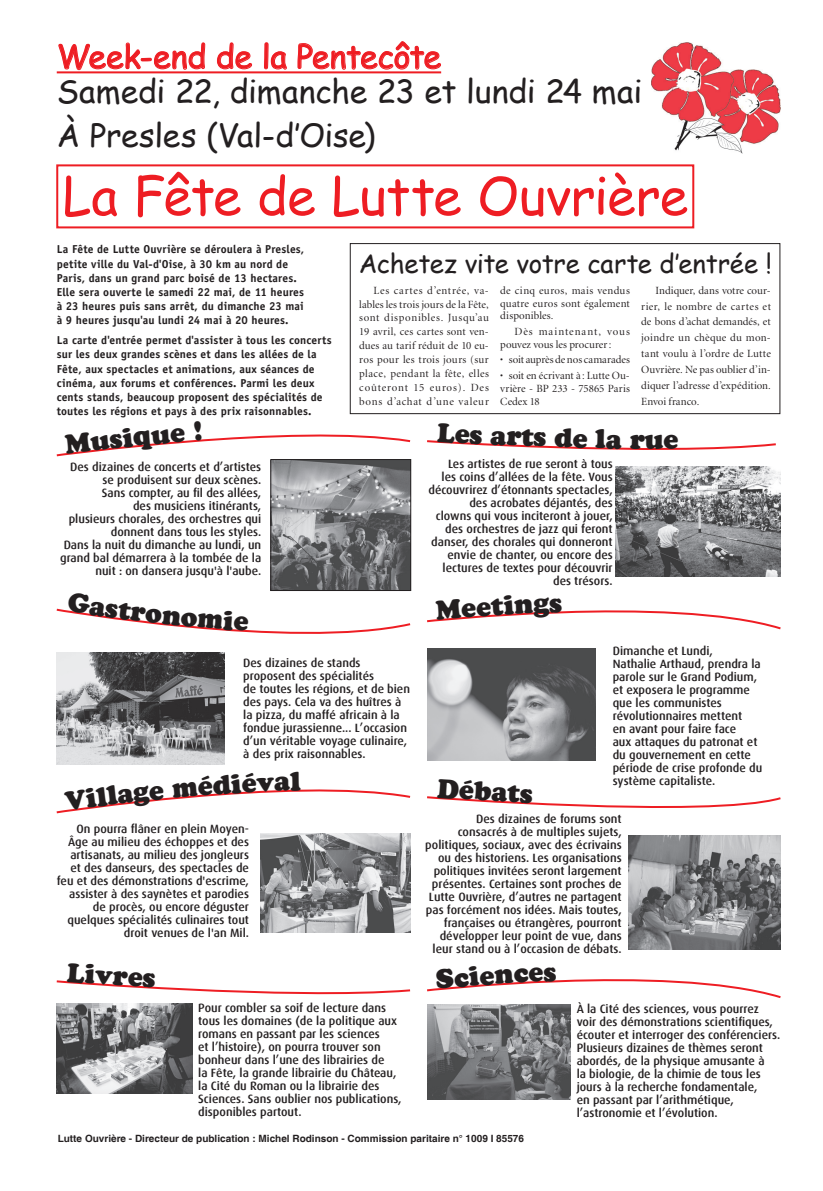
<style>
.page{position:relative;width:823px;height:1191px;background:#fff}
.page>*{position:absolute;margin:0;border:0;box-sizing:border-box;transform-origin:0 0}
.t1{font:52px "Comic Sans MS";letter-spacing:-.01em;color:#ee1d23}
.t2{font:32px/35.2px "Comic Sans MS";letter-spacing:-.005em;color:#231f20}
.t3{font:26px "Comic Sans MS";letter-spacing:-.01em;color:#231f20}
.t4{font:900 26px "Cooper BT";color:#231f20}
.t5{font:500 12px/13px "Dax";color:#231f20;text-align:right}
.t6{font:700 11.5px/14.2px "Officina Sans";letter-spacing:.01em;color:#231f20}
.t7{font:11px/13.9px "Minion Display";letter-spacing:.015em;color:#231f20;text-align:justify}
.t8{font:11px "Minion Display";letter-spacing:-.005em;color:#231f20}
.t9{font:700 10px "Helvetica";color:#231f20}
.s1{color:#ee1d23}
</style>
<div class="page">
<img style="left:651px;top:43px;width:129px;height:110px">
<img style="left:272px;top:461px;width:137px;height:128px">
<div style="left:270px;top:459px;width:141px;height:132px;border:1px solid #231f20"></div>
<hr style="left:57px;top:71px;width:384px;height:2px;background:#ee1d23">
<svg style="left:58px;top:43px;width:147px;height:27px"></svg>
<svg style="left:217px;top:43px;width:35px;height:26px"></svg>
<svg style="left:264px;top:42px;width:23px;height:28px"></svg>
<svg style="left:297px;top:41px;width:144px;height:29px"></svg>
<div style="left:349px;top:243px;width:431px;height:171px;border:1px solid #231f20"></div>
<img style="left:57px;top:652px;width:168px;height:112px">
<img style="left:260px;top:833px;width:150px;height:99px">
<img style="left:57px;top:1003px;width:135px;height:90px">
<img style="left:615px;top:466px;width:165px;height:110px">
<img style="left:427px;top:648px;width:168px;height:112px">
<img style="left:427px;top:1004px;width:142px;height:95px">
<img style="left:628px;top:835px;width:152px;height:114px">
<div style="left:56px;top:164px;width:638px;height:64px;border:2px solid #ee1d23"></div>
<svg style="left:56px;top:608px;width:355px;height:26px"></svg>
<svg style="left:56px;top:434px;width:355px;height:23px"></svg>
<svg style="left:56px;top:980px;width:355px;height:15px"></svg>
<svg style="left:56px;top:789px;width:355px;height:25px"></svg>
<svg style="left:427px;top:440px;width:349px;height:10px"></svg>
<svg style="left:427px;top:610px;width:354px;height:20px"></svg>
<svg style="left:427px;top:796px;width:354px;height:12px"></svg>
<svg style="left:427px;top:979px;width:354px;height:19px"></svg>
<p class="t2" style="left:57px;top:38px;width:586px"><span class="s1">Week-end de la Pentecôte<br></span>Samedi 22, dimanche 23 et lundi 24 mai</p>
<p class="t2" style="left:57px;top:117px;width:320px">À Presles (Val-d’Oise)</p>
<p class="t1" style="left:62px;top:157px;width:627px">La Fête de Lutte Ouvrière</p>
<p class="t6" style="left:57px;top:242px;width:249px">La Fête de Lutte Ouvrière se déroulera à Presles, petite ville du Val-d'Oise, à 30 km au nord de Paris, dans un grand parc boisé de 13 hectares.<br>Elle sera ouverte le samedi 22 mai, de 11 heures à 23 heures puis sans arrêt, du dimanche 23 mai à 9 heures jusqu'au lundi 24 mai à 20 heures.</p>
<p class="t6" style="left:57px;top:333px;width:276px">La carte d'entrée permet d'assister à tous les concerts sur les deux grandes scènes et dans les allées de la Fête, aux spectacles et animations, aux séances de cinéma, aux forums et conférences. Parmi les deux cents stands, beaucoup proposent des spécialités de toutes les régions et pays à des prix raisonnables.</p>
<p class="t3" style="left:358px;top:244px;width:414px">Achetez vite votre carte d’entrée !</p>
<p class="t7" style="left:641px;top:283px;width:131px;line-height:15.8px;text-indent:14px">Indiquer, dans votre cour&shy;rier, le nombre de cartes et de bons d’achat demandés, et joindre un chèque du mon&shy;tant voulu à l’ordre de Lutte Ouvrière. Ne pas oublier d’in&shy;diquer l’adresse d’expédition.<br>Envoi franco.</p>
<p class="t7" style="left:359px;top:284px;width:131px;text-indent:14px">Les cartes d’entrée, va&shy;lables les trois jours de la Fête, sont disponibles. Jusqu’au 19 avril, ces cartes sont ven&shy;dues au tarif réduit de 10 eu&shy;ros pour les trois jours (sur place, pendant la fête, elles coûteront 15 euros). Des bons d’achat d’une valeur</p>
<p class="t7" style="left:500px;top:284px;width:131px;line-height:12.8px">de cinq euros, mais vendus quatre euros sont également disponibles.</p>
<p class="t7" style="left:500px;top:325px;width:131px;line-height:12.8px;text-indent:14px">Dès maintenant, vous pouvez vous les procurer:</p>
<p class="t8" style="left:500px;top:354px;width:131px">• soit auprès de nos camarades</p>
<p class="t7" style="left:500px;top:369px;width:131px;line-height:12.8px">• soit en écrivant à : Lutte Ou&shy;vrière - BP 233 - 75865 Paris Cedex 18</p>
<p class="t4" style="left:89px;top:426px;width:62px;rotate:-6deg">usiq</p>
<p class="t5" style="left:60px;top:461px;width:202px">Des dizaines de concerts et d’artistes se produisent sur deux scènes.<br>Sans compter, au fil des allées,<br>des musiciens itinérants,<br>plusieurs chorales, des orchestres qui donnent dans tous les styles.<br>Dans la nuit du dimanche au lundi, un grand bal démarrera à la tombée de la nuit : on dansera jusqu'à l'aube.</p>
<p class="t4" style="left:438px;top:417px;width:71px;rotate:3deg">Les a</p>
<p class="t4" style="left:506px;top:420px;width:68px;rotate:2deg">rts d</p>
<p class="t4" style="left:629px;top:424px;width:50px">rue</p>
<p class="t5" style="left:428px;top:458px;width:186px">Les artistes de rue seront à tous<br>les coins d’allées de la fête. Vous découvrirez d’étonnants spectacles, des acrobates déjantés, des<br>clowns qui vous inciteront à jouer, des orchestres de jazz qui feront danser, des chorales qui donneront envie de chanter, ou encore des lectures de textes pour découvrir des trésors.</p>
<p class="t4" style="left:84px;top:783px;width:49px;rotate:-7deg">illa</p>
<p class="t5" style="left:243px;top:656px;width:168px;text-align:left">Des dizaines de stands proposent des spécialités<br>de toutes les régions, et de bien des pays. Cela va des huîtres à la pizza, du maffé africain à la fondue jurassienne... L’occasion d’un véritable voyage culinaire, à des prix raisonnables.</p>
<p class="t5" style="left:57px;top:822px;width:194px">On pourra flâner en plein Moyen-Âge au milieu des échoppes et des artisanats, au milieu des jongleurs<br>et des danseurs, des spectacles de feu et des démonstrations d'escrime, assister à des saynètes et parodies de procès, ou encore déguster quelques spécialités culinaires tout droit venues de l'an Mil.</p>
<p class="t4" style="left:68px;top:957px;width:62px;rotate:4deg">Livr</p>
<p class="t4" style="left:474px;top:775px;width:60px;rotate:3deg">bats</p>
<p class="t5" style="left:612px;top:644px;width:151px;text-align:left">Dimanche et Lundi,<br>Nathalie Arthaud, prendra la parole sur le Grand Podium, et exposera le programme que les communistes révolutionnaires mettent<br>en avant pour faire face<br>aux attaques du patronat et du gouvernement en cette période de crise profonde du système capitaliste.</p>
<p class="t5" style="left:425px;top:812px;width:198px">Des dizaines de forums sont consacrés à de multiples sujets, politiques, sociaux, avec des écrivains ou des historiens. Les organisations politiques invitées seront largement présentes. Certaines sont proches de Lutte Ouvrière, d’autres ne partagent pas forcément nos idées. Mais toutes, françaises ou étrangères, pourront développer leur point de vue, dans leur stand ou à l’occasion de débats.</p>
<p class="t5" style="left:198px;top:1001px;width:205px;text-align:left">Pour combler sa soif de lecture dans tous les domaines (de la politique aux romans en passant par les sciences<br>et l’histoire), on pourra trouver son bonheur dans l’une des librairies de<br>la Fête, la grande librairie du Château, la Cité du Roman ou la librairie des Sciences. Sans oublier nos publications, disponibles partout.</p>
<p class="t5" style="left:576px;top:1002px;width:205px;text-align:left">À la Cité des sciences, vous pourrez voir des démonstrations scientifiques, écouter et interroger des conférenciers.<br>Plusieurs dizaines de thèmes seront abordés, de la physique amusante à<br>la biologie, de la chimie de tous les jours à la recherche fondamentale,<br>en passant par l’arithmétique, l’astronomie et l’évolution.</p>
<p class="t9" style="left:58px;top:1132px;width:467px">Lutte Ouvrière - Directeur de publication : Michel Rodinson - Commission paritaire n° 1009 I 85576</p>
</div>
